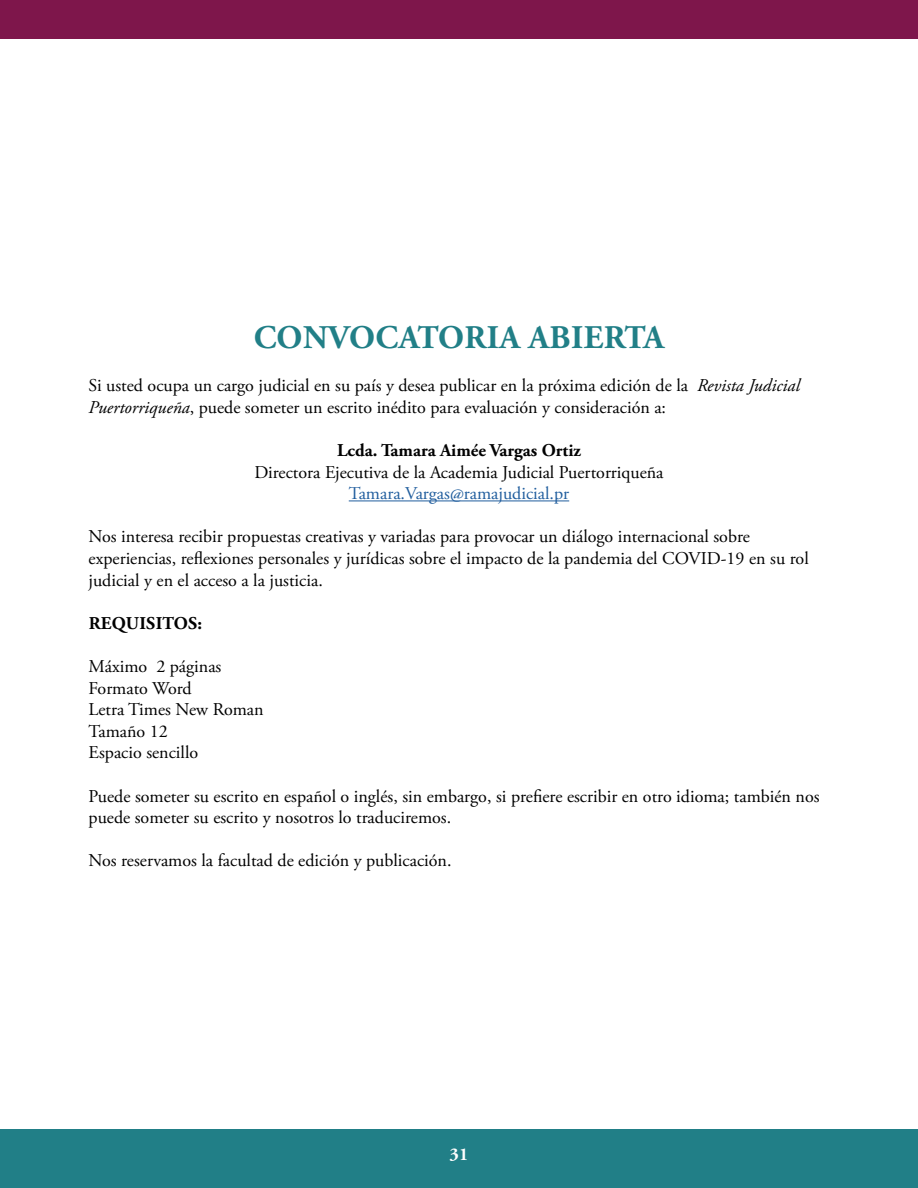
<style>
.page{position:relative;width:918px;height:1188px;background:#fff}
.page>*{position:absolute;margin:0;border:0;box-sizing:border-box;transform-origin:0 0}
.t1{font:700 33px "Adobe Garamond Pro";letter-spacing:.015em;color:#217f87}
.t2{font:18px/21.6px "Adobe Garamond Pro";color:#000}
.t3{font:700 18px "Adobe Garamond Pro";color:#000}
.t4{font:18px "Adobe Garamond Pro";color:#215e9e}
.t5{font:700 18px "Adobe Garamond Pro";color:#fff}
.s1{font-style:italic}
</style>
<div class="page">
<div style="left:0;top:1130px;width:918px;height:58px;background:#217f87"></div>
<div style="left:0;top:0;width:918px;height:39px;background:#7e164b"></div>
<hr style="left:349px;top:500px;width:220px;height:1px;background:#215e9e">
<h1 class="t1" style="left:254px;top:318px;width:412px">CONVOCATORIA ABIERTA</h1>
<p class="t2" style="left:89px;top:375px;width:713px">Si usted ocupa un cargo judicial en su país y desea publicar en la próxima edición de la <span class="s1">Revista Judicial<br>Puertorriqueña</span>, puede someter un escrito inédito para evaluación y consideración a:</p>
<p class="t3" style="left:337px;top:440px;width:245px">Lcda. Tamara Aimée Vargas Ortiz</p>
<p class="t2" style="left:254px;top:462px;width:411px">Directora Ejecutiva de la Academia Judicial Puertorriqueña</p>
<p class="t4" style="left:349px;top:483px;width:222px">Tamara.Vargas@ramajudicial.pr</p>
<p class="t2" style="left:89px;top:526px;width:722px">Nos interesa recibir propuestas creativas y variadas para provocar un diálogo internacional sobre experiencias, reflexiones personales y jurídicas sobre el impacto de la pandemia del COVID-19 en su rol judicial y en el acceso a la justicia.</p>
<p class="t3" style="left:89px;top:613px;width:115px">REQUISITOS:</p>
<p class="t2" style="left:89px;top:656px;width:177px">Máximo 2 páginas<br>Formato Word<br>Letra Times New Roman<br>Tamaño 12<br>Espacio sencillo</p>
<p class="t2" style="left:89px;top:786px;width:733px">Puede someter su escrito en español o inglés, sin embargo, si prefiere escribir en otro idioma; también nos puede someter su escrito y nosotros lo traduciremos.</p>
<p class="t2" style="left:89px;top:850px;width:365px">Nos reservamos la facultad de edición y publicación.</p>
<p class="t5" style="left:450px;top:1144px;width:20px">31</p>
</div>
